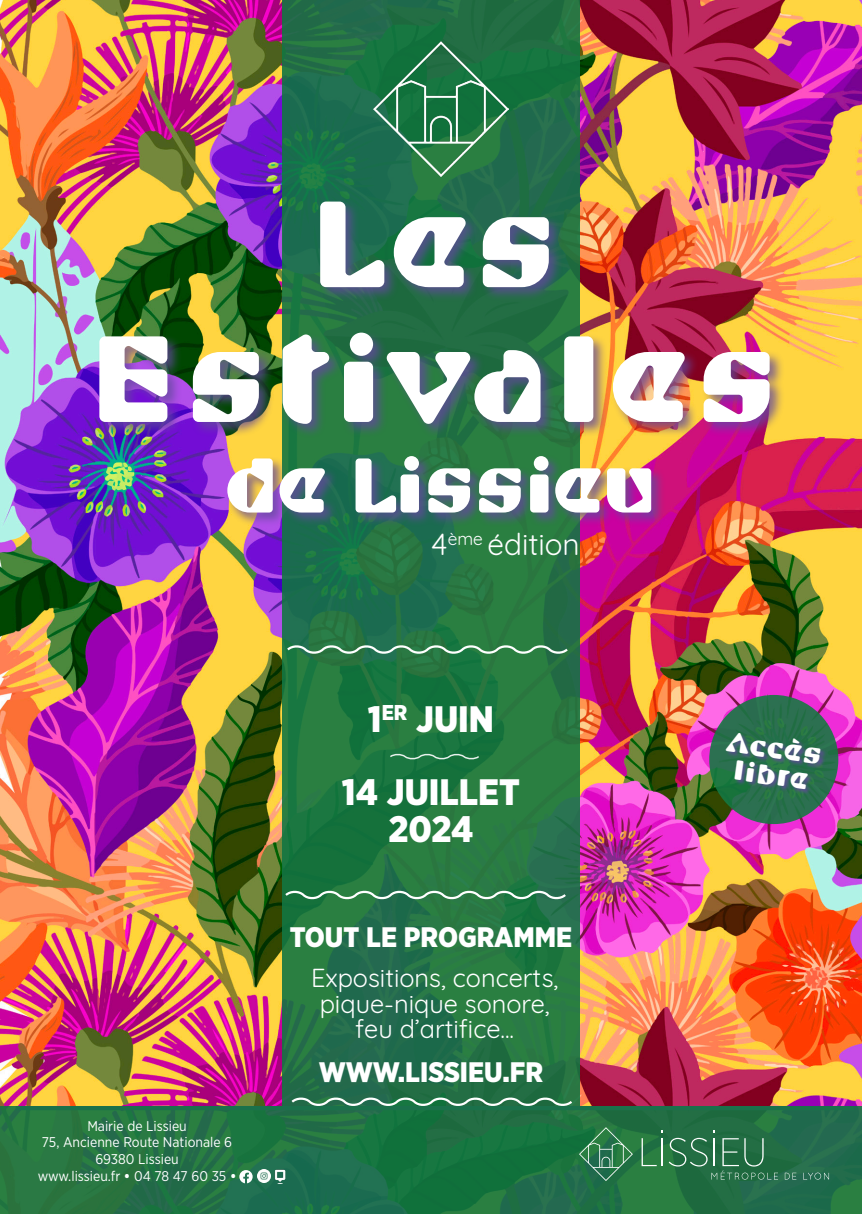
<style>
.page{position:relative;width:862px;height:1214px;background:#fff}
.page>*{position:absolute;margin:0;border:0;box-sizing:border-box;transform-origin:0 0}
.t1{font:118.4px "Shuriken Std Boy";letter-spacing:.075em;color:#fff}
.t2{font:74.8px "Shuriken Std Boy";color:#fff}
.t3{font:900 36.8px "Gotham Narrow";color:#fff}
.t4{font:29.8px "Quicksand";color:#fff}
.t5{font:900 28.2px "Gotham Narrow";color:#fff}
.t6{font:26.6px "Shuriken Std Boy";color:#fff}
.t7{font:25.4px/25.4px "Quicksand";color:#fff;text-align:center}
.t8{font:14px "Gotham Narrow";color:#fff}
.s1{font-weight:700}
</style>
<div class="page">
<img style="left:0;top:0;width:862px;height:1105px">
<svg style="left:282px;top:0;width:298px;height:1105px;background:#227444"></svg>
<svg style="left:0;top:1105px;width:862px;height:108px;background:#217145"></svg>
<svg style="left:785px;top:1172px;width:11px;height:7px"></svg>
<svg style="left:803px;top:1172px;width:26px;height:7px"></svg>
<svg style="left:579px;top:1126px;width:54px;height:54px;background:#358154"></svg>
<svg style="left:669px;top:1129px;width:109px;height:50px;background:#337851"></svg>
<svg style="left:641px;top:1129px;width:22px;height:36px"></svg>
<svg style="left:239px;top:1169px;width:27px;height:14px"></svg>
<svg style="left:289px;top:1094px;width:285px;height:14px;background:#458665"></svg>
<div style="left:97px;top:199px;width:688px;height:239px;background:#63499d;opacity:.75"></div>
<svg style="left:285px;top:642px;width:285px;height:14px;background:#4a8e63"></svg>
<img style="left:373px;top:42px;width:135px;height:135px">
<svg style="left:388px;top:751px;width:93px;height:10px"></svg>
<div style="left:225px;top:454px;width:440px;height:72px;background:#63499d;opacity:.75"></div>
<svg style="left:283px;top:887px;width:285px;height:15px;background:#468b61"></svg>
<svg style="left:709px;top:694px;width:129px;height:130px;background:#2c6e4e"></svg>
<div style="left:725px;top:733px;width:101px;height:62px;background:#63499d;opacity:.75"></div>
<img style="left:266px;top:1166px;width:26px;height:19px">
<p class="t1" style="left:310px;top:174px;width:247px">Les</p>
<p class="t1" style="left:89px;top:309px;width:689px">Estivales</p>
<p class="t2" style="left:225px;top:441px;width:432px">de Lissieu</p>
<p class="t4" style="left:431px;top:521px;width:150px">4<sup>ème</sup> édition</p>
<p class="t8" style="left:87px;top:1116px;width:101px">Mairie de Lissieu</p>
<p class="t8" style="left:42px;top:1133px;width:192px">75, Ancienne Route Nationale 6</p>
<p class="t8" style="left:95px;top:1150px;width:85px">69380 Lissieu</p>
<p class="t8" style="left:38px;top:1167px;width:200px">www.lissieu.fr <span class="s1">•</span> 04 78 47 60 35 <span class="s1">•</span></p>
<p class="t3" style="left:368px;top:694px;width:128px">1<sup>ER</sup> JUIN</p>
<p class="t3" style="left:342px;top:768px;width:180px">14 JUILLET</p>
<p class="t3" style="left:388px;top:804px;width:87px">2024</p>
<p class="t5" style="left:290px;top:918px;width:284px">TOUT LE PROGRAMME</p>
<p class="t7" style="left:311px;top:962px;width:249px">Expositions, concerts, pique-nique sonore, feu d’artifice...</p>
<p class="t5" style="left:319px;top:1053px;width:226px">WWW.LISSIEU.FR</p>
<p class="t6" style="left:730px;top:726px;width:96px;rotate:8deg">Accès</p>
<p class="t6" style="left:736px;top:754px;width:76px;rotate:8deg">libre</p>
</div>
